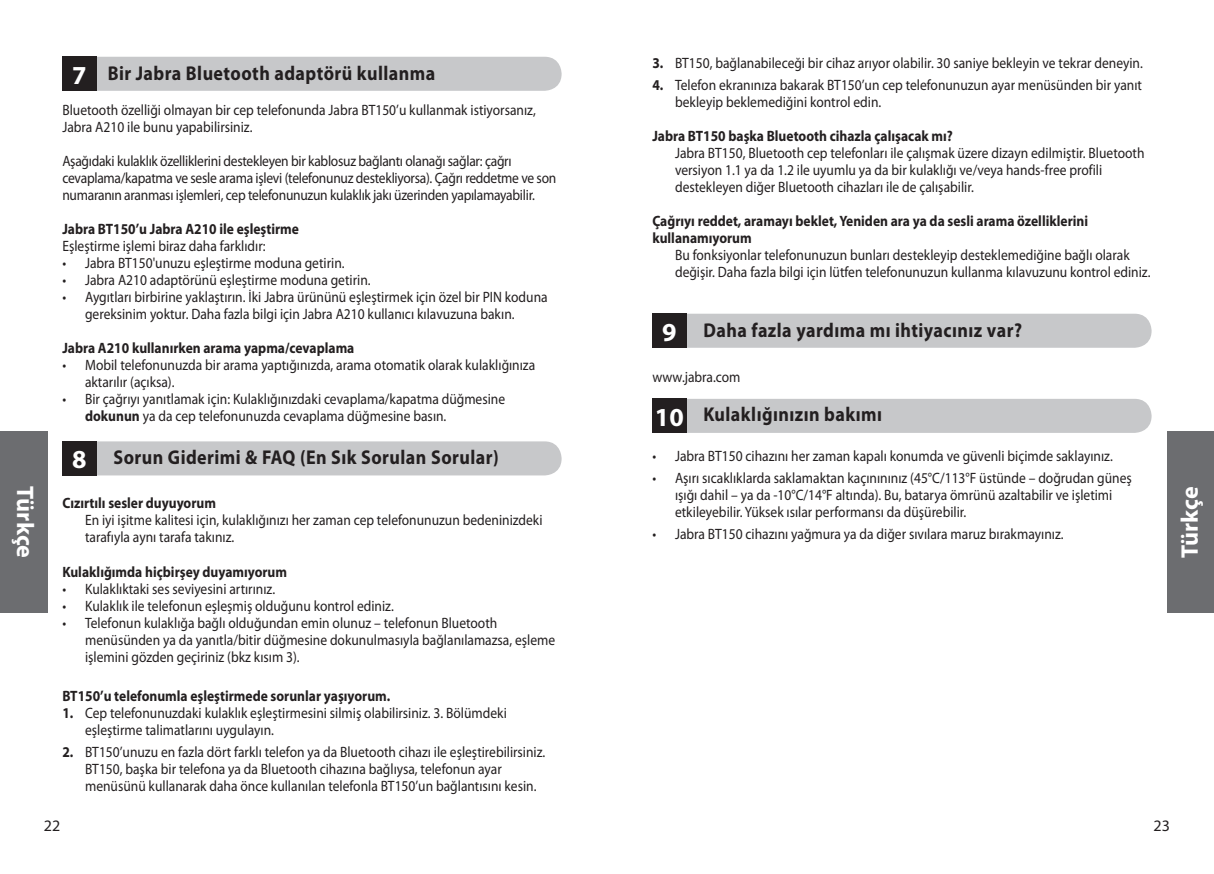
<style>
.page{position:relative;width:1214px;height:874px;background:#fff}
.page>*{position:absolute;margin:0;border:0;box-sizing:border-box;transform-origin:0 0}
.t1{font:700 26px "Myriad Pro";color:#fff}
.t2{font:700 24px "Myriad Pro";color:#fff}
.t3{font:700 20px "Myriad Pro";letter-spacing:.025em;color:#231f20;scale:.9 1}
.t4{font:16px "Myriad Pro";color:#231f20}
.t5{font:15px/17px "Myriad Pro";color:#231f20;scale:.9 1}
.t6{font:700 15px/17px "Myriad Pro";color:#231f20;scale:.9 1}
.t7{font:15px/17px "Myriad Pro";letter-spacing:-.02em;color:#231f20;scale:.9 1}
.s1{font-weight:700}
</style>
<div class="page">
<div style="left:0;top:431px;width:47px;height:181px;background:#6c6d70"></div>
<div style="left:1166px;top:431px;width:47px;height:181px;background:#6c6d70"></div>
<div style="left:686px;top:398px;width:465px;height:34px;background:#c7c8ca"></div>
<div style="left:652px;top:398px;width:34px;height:34px;background:#231f20"></div>
<div style="left:686px;top:313px;width:465px;height:34px;background:#c7c8ca"></div>
<div style="left:652px;top:313px;width:34px;height:34px;background:#231f20"></div>
<div style="left:96px;top:441px;width:465px;height:34px;background:#c7c8ca"></div>
<div style="left:62px;top:441px;width:34px;height:34px;background:#231f20"></div>
<div style="left:96px;top:57px;width:465px;height:34px;background:#c7c8ca"></div>
<div style="left:62px;top:57px;width:34px;height:34px;background:#231f20"></div>
<h2 class="t2" style="left:39px;top:486px;width:73px;rotate:90deg">Türkçe</h2>
<h3 class="t3" style="left:108px;top:62px;width:365px">Bir Jabra Bluetooth adaptörü kullanma</h3>
<p class="t5" style="left:62px;top:101px;width:527px">Bluetooth özelliği olmayan bir cep telefonunda Jabra BT150’u kullanmak istiyorsanız,<br>Jabra A210 ile bunu yapabilirsiniz.</p>
<p class="t7" style="left:62px;top:152px;width:550px">Aşağıdaki kulaklık özelliklerini destekleyen bir kablosuz bağlantı olanağı sağlar: çağrı cevaplama/kapatma ve sesle arama işlevi (telefonunuz destekliyorsa). Çağrı reddetme ve son numaranın aranması işlemleri, cep telefonunuzun kulaklık jakı üzerinden yapılamayabilir.</p>
<p class="t6" style="left:62px;top:220px;width:264px">Jabra BT150’u Jabra A210 ile eşleştirme</p>
<p class="t5" style="left:62px;top:237px;width:227px">Eşleştirme işlemi biraz daha farklıdır:</p>
<p class="t5" style="left:62px;top:254px;width:315px">• Jabra BT150'unuzu eşleştirme moduna getirin.</p>
<p class="t5" style="left:62px;top:271px;width:344px">• Jabra A210 adaptörünü eşleştirme moduna getirin.</p>
<p class="t5" style="left:85px;top:288px;width:515px;text-indent:-23px">• Aygıtları birbirine yaklaştırın. İki Jabra ürününü eşleştirmek için özel bir PIN koduna gereksinim yoktur. Daha fazla bilgi için Jabra A210 kullanıcı kılavuzuna bakın.</p>
<p class="t6" style="left:62px;top:339px;width:326px">Jabra A210 kullanırken arama yapma/cevaplama</p>
<p class="t5" style="left:85px;top:356px;width:501px;text-indent:-23px">• Mobil telefonunuzda bir arama yaptığınızda, arama otomatik olarak kulaklığınıza aktarılır (açıksa).</p>
<p class="t5" style="left:85px;top:390px;width:468px;text-indent:-23px">• Bir çağrıyı yanıtlamak için: Kulaklığınızdaki cevaplama/kapatma düğmesine <span class="s1">dokunun</span> ya da cep telefonunuzda cevaplama düğmesine basın.</p>
<h3 class="t3" style="left:113px;top:446px;width:429px">Sorun Giderimi &amp; FAQ (En Sık Sorulan Sorular)</h3>
<p class="t6" style="left:62px;top:495px;width:172px">Cızırtılı sesler duyuyorum</p>
<p class="t5" style="left:85px;top:512px;width:510px">En iyi işitme kalitesi için, kulaklığınızı her zaman cep telefonunuzun bedeninizdeki tarafıyla aynı tarafa takınız.</p>
<p class="t6" style="left:62px;top:563px;width:251px">Kulaklığımda hiçbirşey duyamıyorum</p>
<p class="t5" style="left:62px;top:580px;width:238px">• Kulaklıktaki ses seviyesini artırınız.</p>
<p class="t5" style="left:62px;top:597px;width:370px">• Kulaklık ile telefonun eşleşmiş olduğunu kontrol ediniz.</p>
<p class="t5" style="left:85px;top:614px;width:524px;text-indent:-23px">• Telefonun kulaklığa bağlı olduğundan emin olunuz – telefonun Bluetooth menüsünden ya da yanıtla/bitir düğmesine dokunulmasıyla bağlanılamazsa, eşleme işlemini gözden geçiriniz (bkz kısım 3).</p>
<p class="t6" style="left:62px;top:687px;width:366px">BT150’u telefonumla eşleştirmede sorunlar yaşıyorum.</p>
<p class="t5" style="left:85px;top:704px;width:470px;text-indent:-23px"><span class="s1">1.</span> Cep telefonunuzdaki kulaklık eşleştirmesini silmiş olabilirsiniz. 3. Bölümdeki eşleştirme talimatlarını uygulayın.</p>
<p class="t5" style="left:85px;top:743px;width:513px;text-indent:-23px"><span class="s1">2.</span> BT150’unuzu en fazla dört farklı telefon ya da Bluetooth cihazı ile eşleştirebilirsiniz.<br>BT150, başka bir telefona ya da Bluetooth cihazına bağlıysa, telefonun ayar menüsünü kullanarak daha önce kullanılan telefonla BT150’un bağlantısını kesin.</p>
<h1 class="t1" style="left:72px;top:60px;width:16px">7</h1>
<h1 class="t1" style="left:72px;top:444px;width:16px">8</h1>
<p class="t4" style="left:44px;top:816px;width:18px">22</p>
<p class="t5" style="left:652px;top:55px;width:546px"><span class="s1">3.</span> BT150, bağlanabileceği bir cihaz arıyor olabilir. 30 saniye bekleyin ve tekrar deneyin.</p>
<p class="t5" style="left:675px;top:77px;width:520px;text-indent:-23px"><span class="s1">4.</span> Telefon ekranınıza bakarak BT150’un cep telefonunuzun ayar menüsünden bir yanıt bekleyip beklemediğini kontrol edin.</p>
<p class="t6" style="left:652px;top:128px;width:335px">Jabra BT150 başka Bluetooth cihazla çalışacak mı?</p>
<p class="t5" style="left:675px;top:145px;width:523px">Jabra BT150, Bluetooth cep telefonları ile çalışmak üzere dizayn edilmiştir. Bluetooth versiyon 1.1 ya da 1.2 ile uyumlu ya da bir kulaklığı ve/veya hands-free profili destekleyen diğer Bluetooth cihazları ile de çalışabilir.</p>
<p class="t6" style="left:652px;top:213px;width:485px">Çağrıyı reddet, aramayı beklet, Yeniden ara ya da sesli arama özelliklerini kullanamıyorum</p>
<p class="t5" style="left:675px;top:247px;width:529px">Bu fonksiyonlar telefonunuzun bunları destekleyip desteklemediğine bağlı olarak değişir. Daha fazla bilgi için lütfen telefonunuzun kullanma kılavuzunu kontrol ediniz.</p>
<h3 class="t3" style="left:703px;top:319px;width:355px">Daha fazla yardıma mı ihtiyacınız var?</h3>
<p class="t5" style="left:652px;top:368px;width:99px">www.jabra.com</p>
<h3 class="t3" style="left:703px;top:402px;width:200px">Kulaklığınızın bakımı</h3>
<p class="t5" style="left:652px;top:447px;width:513px">• Jabra BT150 cihazını her zaman kapalı konumda ve güvenli biçimde saklayınız.</p>
<p class="t5" style="left:675px;top:469px;width:509px;text-indent:-23px">• Aşırı sıcaklıklarda saklamaktan kaçınınınız (45°C/113°F üstünde – doğrudan güneş ışığı dahil – ya da -10°C/14°F altında). Bu, batarya ömrünü azaltabilir ve işletimi etkileyebilir. Yüksek ısılar performansı da düşürebilir.</p>
<p class="t5" style="left:652px;top:525px;width:458px">• Jabra BT150 cihazını yağmura ya da diğer sıvılara maruz bırakmayınız.</p>
<h1 class="t1" style="left:662px;top:317px;width:16px">9</h1>
<h1 class="t1" style="left:655px;top:402px;width:30px">10</h1>
<h2 class="t2" style="left:1176px;top:557px;width:73px;rotate:-90deg">Türkçe</h2>
<p class="t4" style="left:1153px;top:816px;width:18px">23</p>
</div>
